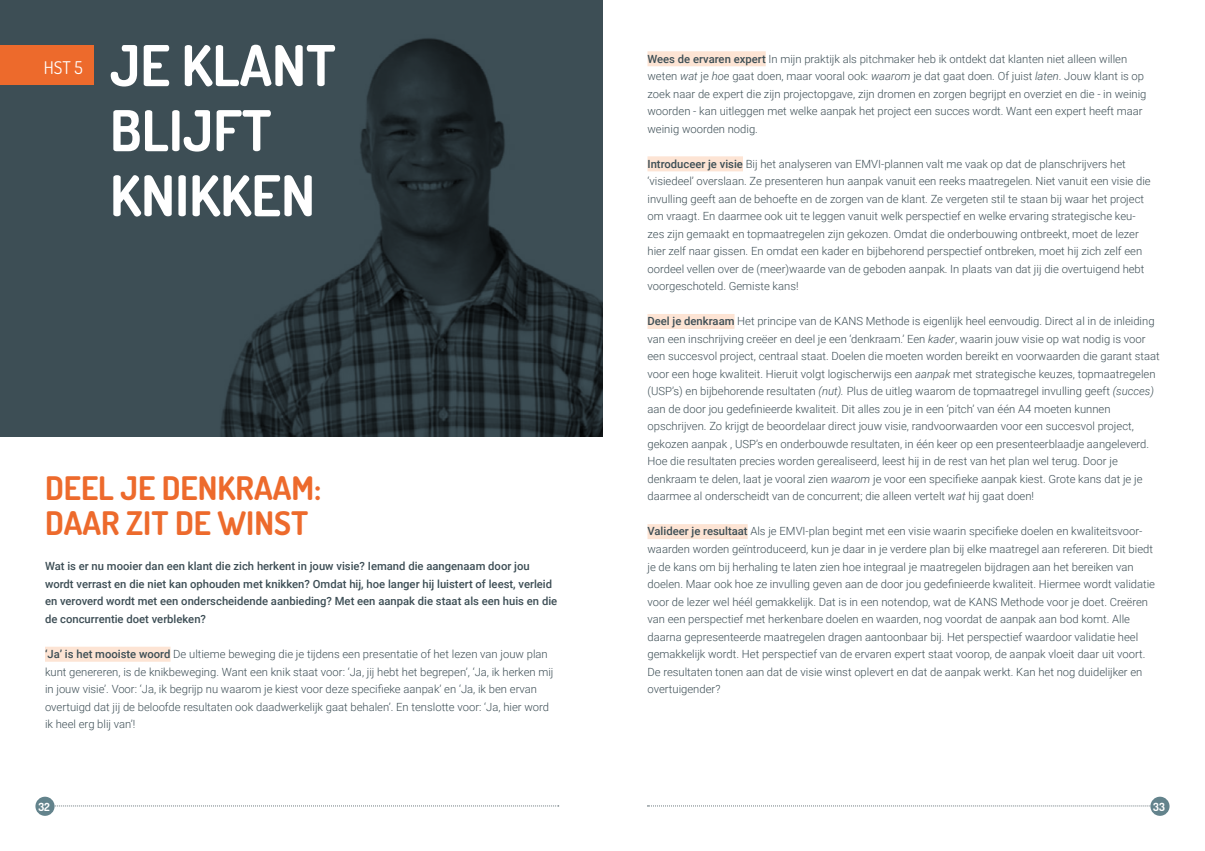
<style>
.page{position:relative;width:1205px;height:851px;background:#fff}
.page>*{position:absolute;margin:0;border:0;box-sizing:border-box;transform-origin:0 0}
.t1{font:700 56.25px/65px "Dosis";color:#fff}
.t2{font:700 32.5px/35px "Dosis";color:#ed6a2c}
.t3{font:17.5px "Dosis";color:#fff}
.t4{font:300 11.25px/17.5px "Roboto";color:#3d4e55}
.t5{font:500 11.25px/17.5px "Roboto";color:#3d4e55}
.t6{font:700 11.25px "Dosis";color:#fff}
.s1{font-weight:500}
.s2{font-style:italic}
</style>
<div class="page">
<div style="left:647px;top:51px;width:119px;height:15px;background:#fde4d4"></div>
<div style="left:647px;top:156px;width:96px;height:15px;background:#fde4d4"></div>
<div style="left:647px;top:314px;width:87px;height:15px;background:#fde4d4"></div>
<div style="left:647px;top:524px;width:101px;height:15px;background:#fde4d4"></div>
<svg style="left:647px;top:805px;width:503px;height:1px"></svg>
<div style="left:1150px;top:796px;width:19px;height:19px;background:#63838c;border-radius:50%"></div>
<svg style="left:55px;top:805px;width:504px;height:1px"></svg>
<div style="left:35px;top:796px;width:20px;height:19px;background:#63838c;border-radius:50%"></div>
<div style="left:45px;top:646px;width:125px;height:15px;background:#fde4d4"></div>
<div style="left:0;top:0;width:602px;height:436px;background:#3d4e55"></div>
<img style="left:221px;top:38px;width:381px;height:398px">
<div style="left:0;top:45px;width:93px;height:39px;background:#ed6a2c"></div>
<h3 class="t3" style="left:44px;top:56px;width:40px">HST 5</h3>
<h1 class="t1" style="left:110px;top:32px;width:227px">JE KLANT<br>BLIJFT<br>KNIKKEN</h1>
<h2 class="t2" style="left:45px;top:470px;width:278px">DEEL JE DENKRAAM:<br>DAAR ZIT DE WINST</h2>
<p class="t5" style="left:45px;top:557px;width:514px">Wat is er nu mooier dan een klant die zich herkent in jouw visie? Iemand die aangenaam door jou wordt verrast en die niet kan ophouden met knikken? Omdat hij, hoe langer hij luistert of leest, verleid en veroverd wordt met een onderscheidende aanbieding? Met een aanpak die staat als een huis en die de concurrentie doet verbleken?</p>
<p class="t4" style="left:45px;top:644px;width:510px"><span class="s1">‘Ja’ is het mooiste woord</span> De ultieme beweging die je tijdens een presentatie of het lezen van jouw plan kunt genereren, is de knikbeweging. Want een knik staat voor: ‘Ja, jij hebt het begrepen’, ‘Ja, ik herken mij in jouw visie’. Voor: ‘Ja, ik begrijp nu waarom je kiest voor deze specifieke aanpak’ en ‘Ja, ik ben ervan overtuigd dat jij de beloofde resultaten ook daadwerkelijk gaat behalen’. En tenslotte voor: ‘Ja, hier word ik heel erg blij van’!</p>
<p class="t4" style="left:647px;top:49px;width:500px"><span class="s1">Wees de ervaren expert</span> In mijn praktijk als pitchmaker heb ik ontdekt dat klanten niet alleen willen weten <span class="s2">wat</span> je <span class="s2">hoe</span> gaat doen, maar vooral ook: <span class="s2">waarom</span> je dat gaat doen. Of juist <span class="s2">laten</span>. Jouw klant is op zoek naar de expert die zijn projectopgave, zijn dromen en zorgen begrijpt en overziet en die - in weinig woorden - kan uitleggen met welke aanpak het project een succes wordt. Want een expert heeft maar weinig woorden nodig.</p>
<p class="t4" style="left:647px;top:154px;width:505px"><span class="s1">Introduceer je visie</span> Bij het analyseren van EMVI-plannen valt me vaak op dat de planschrijvers het ‘visiedeel’ overslaan. Ze presenteren hun aanpak vanuit een reeks maatregelen. Niet vanuit een visie die invulling geeft aan de behoefte en de zorgen van de klant. Ze vergeten stil te staan bij waar het project om vraagt. En daarmee ook uit te leggen vanuit welk perspectief en welke ervaring strategische keu&shy;zes zijn gemaakt en topmaatregelen zijn gekozen. Omdat die onderbouwing ontbreekt, moet de lezer hier zelf naar gissen. En omdat een kader en bijbehorend perspectief ontbreken, moet hij zich zelf een oordeel vellen over de (meer)waarde van de geboden aanpak. In plaats van dat jij die overtuigend hebt voorgeschoteld. Gemiste kans!</p>
<p class="t4" style="left:647px;top:312px;width:514px"><span class="s1">Deel je denkraam</span> Het principe van de KANS Methode is eigenlijk heel eenvoudig. Direct al in de inleiding van een inschrijving creëer en deel je een ‘denkraam.’ Een <span class="s2">kader</span>, waarin jouw visie op wat nodig is voor een succesvol project, centraal staat. Doelen die moeten worden bereikt en voorwaarden die garant staat voor een hoge kwaliteit. Hieruit volgt logischerwijs een <span class="s2">aanpak</span> met strategische keuzes, topmaatregelen (USP’s) en bijbehorende resultaten <span class="s2">(nut).</span> Plus de uitleg waarom de topmaatregel invulling geeft <span class="s2">(succes) </span>aan de door jou gedefinieerde kwaliteit. Dit alles zou je in een ‘pitch’ van één A4 moeten kunnen opschrijven. Zo krijgt de beoordelaar direct jouw visie, randvoorwaarden voor een succesvol project, gekozen aanpak , USP’s en onderbouwde resultaten, in één keer op een presenteerblaadje aangeleverd.<br>Hoe die resultaten precies worden gerealiseerd, leest hij in de rest van het plan wel terug. Door je denkraam te delen, laat je vooral zien <span class="s2">waarom</span> je voor een specifieke aanpak kiest. Grote kans dat je je daarmee al onderscheidt van de concurrent; die alleen vertelt <span class="s2">wat</span> hij gaat doen!</p>
<p class="t4" style="left:647px;top:522px;width:509px"><span class="s1">Valideer je resultaat</span> Als je EMVI-plan begint met een visie waarin specifieke doelen en kwaliteitsvoor&shy;waarden worden geïntroduceerd, kun je daar in je verdere plan bij elke maatregel aan refereren. Dit biedt je de kans om bij herhaling te laten zien hoe integraal je maatregelen bijdragen aan het bereiken van doelen. Maar ook hoe ze invulling geven aan de door jou gedefinieerde kwaliteit. Hiermee wordt validatie voor de lezer wel héél gemakkelijk. Dat is in een notendop, wat de KANS Methode voor je doet. Creëren van een perspectief met herkenbare doelen en waarden, nog voordat de aanpak aan bod komt. Alle daarna gepresenteerde maatregelen dragen aantoonbaar bij. Het perspectief waardoor validatie heel gemakkelijk wordt. Het perspectief van de ervaren expert staat voorop, de aanpak vloeit daar uit voort.<br>De resultaten tonen aan dat de visie winst oplevert en dat de aanpak werkt. Kan het nog duidelijker en overtuigender?</p>
<p class="t6" style="left:38px;top:799px;width:13px">32</p>
<p class="t6" style="left:1153px;top:799px;width:13px">33</p>
</div>
